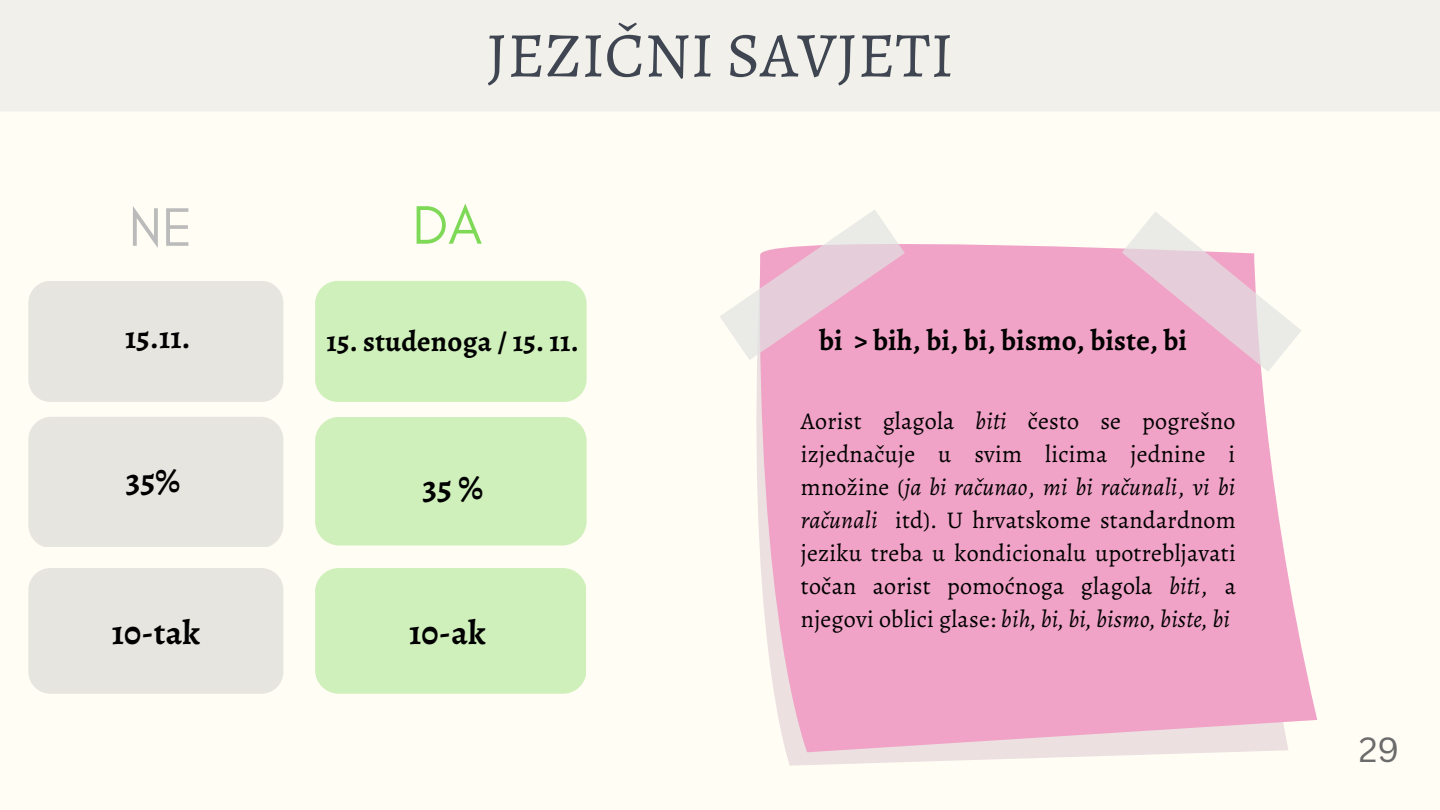
<style>
.page{position:relative;width:1440px;height:810px;background:#fffdf4}
.page>*{position:absolute;margin:0;border:0;box-sizing:border-box;transform-origin:0 0}
.t1{font:64px "Alegreya";color:#3f4652}
.t2{font:55.2px "Glacial Indifference";color:#bbb}
.t3{font:55.2px "Glacial Indifference";color:#7ed957}
.t4{font:700 34px "Alegreya";letter-spacing:.01em;color:#000}
.t5{font:34px "Canva Sans";color:#6b6b6b}
.t6{font:700 31px "Alegreya";color:#000}
.t7{font:700 29px "Alegreya";letter-spacing:.01em;color:#000}
.t8{font:24px/33px "Alegreya";letter-spacing:.01em;color:#000;text-align:justify}
.s1{font-style:italic}
</style>
<div class="page">
<div style="left:28px;top:281px;width:255px;height:121px;background:#e6e5df;border-radius:22px"></div>
<div style="left:0;top:0;width:1440px;height:111px;background:#f1f0ea"></div>
<div style="left:28px;top:417px;width:255px;height:130px;background:#e6e5df"></div>
<div style="left:28px;top:568px;width:255px;height:126px;background:#e6e5df;border-radius:22px"></div>
<div style="left:315px;top:568px;width:271px;height:126px;background:#d0f0bb;border-radius:24px"></div>
<div style="left:315px;top:417px;width:272px;height:129px;background:#d0f0bb;border-radius:24px"></div>
<div style="left:315px;top:281px;width:272px;height:121px;background:#d0f0bb;border-radius:23px"></div>
<svg style="left:786px;top:752px;width:436px;height:14px"></svg>
<svg style="left:756px;top:372px;width:561px;height:380px;background:#f0accb"></svg>
<svg style="left:720px;top:210px;width:581px;height:162px;fill:#f0a3c7"></svg>
<h1 class="t1" style="left:486px;top:11px;width:469px">JEZIČNI SAVJETI</h1>
<h2 class="t2" style="left:129px;top:193px;width:65px">NE</h2>
<h2 class="t3" style="left:412px;top:191px;width:71px">DA</h2>
<p class="t6" style="left:125px;top:317px;width:67px">15.11.</p>
<p class="t7" style="left:326px;top:321px;width:254px">15. studenoga / 15. 11.</p>
<h3 class="t4" style="left:126px;top:457px;width:55px">35%</h3>
<h3 class="t4" style="left:423px;top:464px;width:62px">35%</h3>
<h3 class="t4" style="left:112px;top:610px;width:90px">10-tak</h3>
<h3 class="t4" style="left:409px;top:610px;width:78px">10-ak</h3>
<p class="t7" style="left:819px;top:320px;width:369px">bi &gt; bih, bi, bi, bismo, biste, bi</p>
<p class="t8" style="left:801px;top:404px;width:436px">Aorist glagola <span class="s1">biti</span> često se pogrešno izjednačuje u svim licima jednine i množine (<span class="s1">ja bi računao</span>, <span class="s1">mi bi računali</span>, <span class="s1">vi bi računali</span> itd). U hrvatskome standardnom jeziku treba u kondicionalu upotrebljavati točan aorist pomoćnoga glagola <span class="s1">biti</span>, a njegovi oblici glase: <span class="s1">bih, bi, bi, bismo, biste, bi</span></p>
<h3 class="t5" style="left:1359px;top:725px;width:42px">29</h3>
</div>
